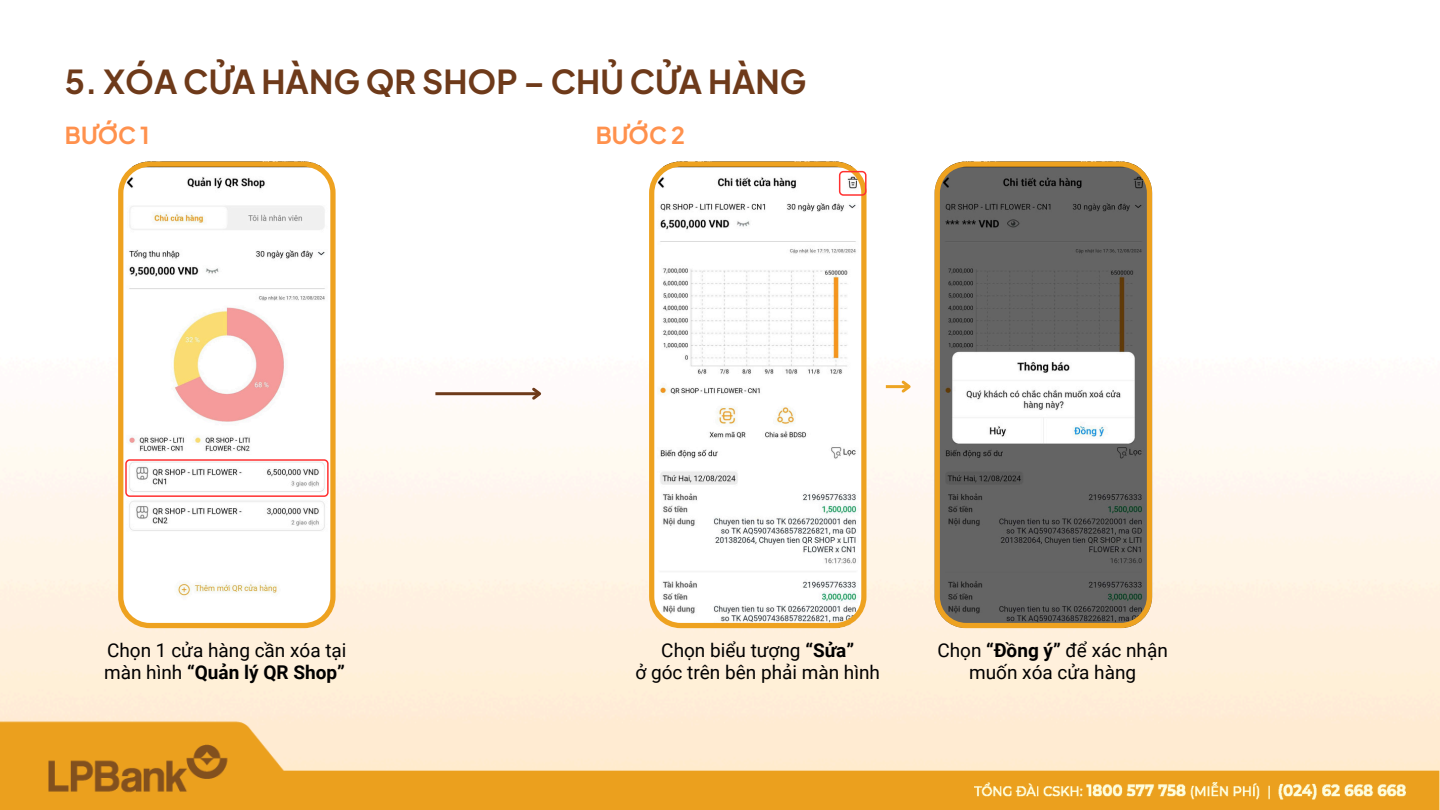
<style>
.page{position:relative;width:1440px;height:810px;background:#fff}
.page>*{position:absolute;margin:0;border:0;box-sizing:border-box;transform-origin:0 0}
.t1{font:700 32.9px "Plus Jakarta Sans";color:#6e3a1a}
.t2{font:700 23.3px "Plus Jakarta Sans";color:#ff914d}
.t3{font:19px/21.8px "Roboto";color:#000}
.s1{font-weight:700}
</style>
<div class="page">
<img style="left:0;top:161px;width:1440px;height:542px">
<svg style="left:118px;top:162px;width:218px;height:466px"></svg>
<svg style="left:649px;top:162px;width:218px;height:466px"></svg>
<svg style="left:935px;top:162px;width:217px;height:466px;background:#827d74"></svg>
<svg style="left:125px;top:459px;width:203px;height:38px"></svg>
<svg style="left:839px;top:171px;width:28px;height:25px"></svg>
<hr style="left:886px;top:385px;width:23px;height:3px;background:#eda423">
<svg style="left:899px;top:378px;width:15px;height:17px"></svg>
<hr style="left:435px;top:392px;width:105px;height:3px;background:#6e3a1a">
<svg style="left:529px;top:385px;width:16px;height:17px"></svg>
<img style="left:0;top:703px;width:1440px;height:107px">
<img style="left:974px;top:783px;width:431px;height:16px">
<p class="t1" style="left:65px;top:60px;width:743px">5. XÓA CỬA HÀNG QR SHOP – CHỦ CỬA HÀNG</p>
<p class="t2" style="left:65px;top:120px;width:86px">BƯỚC 1</p>
<p class="t2" style="left:596px;top:120px;width:91px">BƯỚC 2</p>
<p class="t3" style="left:104px;top:639px;width:244px">Chọn 1 cửa hàng cần xóa tại màn hình <span class="s1">“Quản lý QR Shop”</span></p>
<p class="t3" style="left:661px;top:639px;width:194px">Chọn biểu tượng <span class="s1">“Sửa”</span></p>
<p class="t3" style="left:636px;top:661px;width:246px">ở góc trên bên phải màn hình</p>
<p class="t3" style="left:937px;top:639px;width:232px;text-align:center">Chọn <span class="s1">“Đồng ý”</span> để xác nhận muốn xóa cửa hàng</p>
</div>
